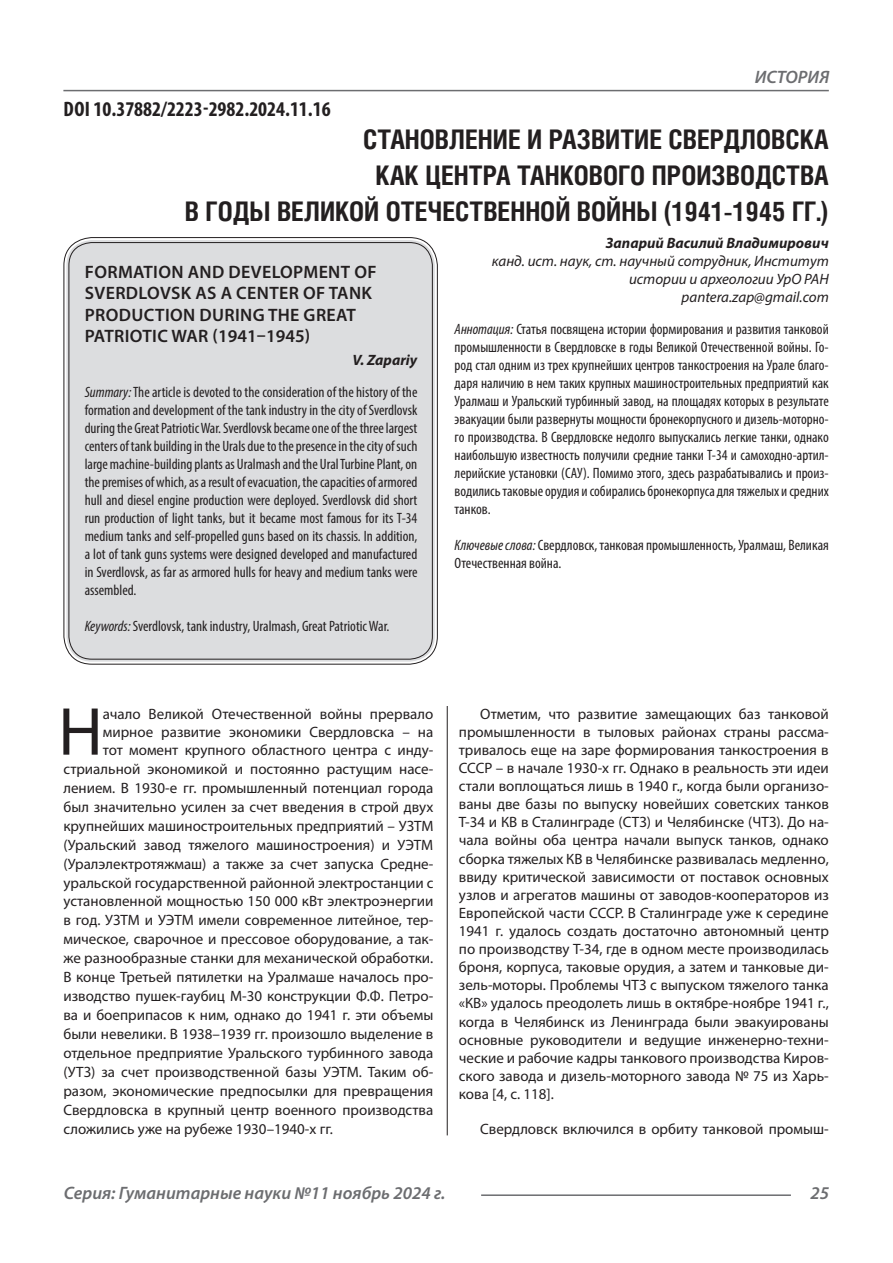
<style>
.page{position:relative;width:893px;height:1263px;background:#fff}
.page>*{position:absolute;margin:0;border:0;box-sizing:border-box;transform-origin:0 0}
.Статья_текст_первый{font:68.4px "Myriad Pro";color:#231f20}
.Статья_название{font:700 27px "Helios Cond C";color:#231f20}
.ДОИ{font:700 condensed 21px "Myriad Pro";color:#231f20}
.Статья_название_англ{font:600 18px/21.6px "Myriad Pro";letter-spacing:.02em;color:#231f20}
.t1{font:italic 600 18px "Myriad Pro";color:#6c6d70}
.Статья_текст_первый-2{font:15px "Myriad Pro";color:#231f20}
.Статья_текст{font:15px/18.1px "Myriad Pro";color:#231f20;text-align:justify}
.Статья_аннотация_анг{font:condensed 15px/18px "Myriad Pro";color:#231f20;text-align:justify}
.Статья_аннотация_тек{font:condensed 15px/18px "Myriad Pro";color:#231f20;text-align:justify}
.Статья_автор_инфо{font:italic 15px/18px "Myriad Pro";color:#231f20;text-align:right}
.Статья_автор_инфо-2{font:italic 700 15px "Myriad Pro";color:#231f20}
.Статья_автор_англ{font:italic 700 15px "Myriad Pro";color:#231f20}
.s1{font-style:italic}
</style>
<div class="page">
<hr style="left:447px;top:128px;width:1px;height:1007px;background:#231f20">
<hr style="left:63px;top:90px;width:766px;height:1px;background:#6c6d70">
<hr style="left:481px;top:1194px;width:310px;height:2px;background:#6c6d70">
<div style="left:443px;top:128px;width:10px;height:578px;background:#fff"></div>
<div style="left:66px;top:240px;width:369px;height:422px;background:#dcdddf;border-radius:26px"></div>
<p class="ДОИ" style="left:64px;top:96px;width:269px">DOI 10.37882/2223-2982.2024.11.16</p>
<p class="t1" style="left:755px;top:66px;width:76px">ИСТОРИЯ</p>
<p class="Статья_название" style="left:363px;top:124px;width:467px">СТАНОВЛЕНИЕ И РАЗВИТИЕ СВЕРДЛОВСКА</p>
<p class="Статья_название" style="left:376px;top:160px;width:455px">КАК ЦЕНТРА ТАНКОВОГО ПРОИЗВОДСТВА</p>
<p class="Статья_название" style="left:185px;top:196px;width:645px">В ГОДЫ ВЕЛИКОЙ ОТЕЧЕСТВЕННОЙ ВОЙНЫ (1941-1945 ГГ.)</p>
<p class="Статья_автор_инфо-2" style="left:606px;top:233px;width:224px">Запарий Василий Владимирович</p>
<p class="Статья_автор_инфо" style="left:492px;top:252px;width:339px">канд. ист. наук, ст. научный сотрудник, Институт истории и археологии УрО РАН</p>
<p class="Статья_автор_инфо" style="left:682px;top:288px;width:149px">pantera.zap@gmail.com</p>
<p class="Статья_аннотация_тек" style="left:455px;top:320px;width:376px"><span class="s1">Аннотация:</span> Статья посвящена истории формирования и развития танковой промышленности в Свердловске в годы Великой Отечественной войны. Го&shy;род стал одним из трех крупнейших центров танкостроения на Урале благо&shy;даря наличию в нем таких крупных машиностроительных предприятий как Уралмаш и Уральский турбинный завод, на площадях которых в результате эвакуации были развернуты мощности бронекорпусного и дизель-моторно&shy;го производства. В Свердловске недолго выпускались легкие танки, однако наибольшую известность получили средние танки Т-34 и самоходно-артил&shy;лерийские установки (САУ). Помимо этого, здесь разрабатывались и произ&shy;водились таковые орудия и собирались бронекорпуса для тяжелых и средних танков.</p>
<p class="Статья_аннотация_тек" style="left:455px;top:536px;width:376px"><span class="s1">Ключевые слова:</span> Свердловск, танковая промышленность, Уралмаш, Великая<br>Отечественная война.</p>
<p class="Статья_название_англ" style="left:85px;top:260px;width:293px">FORMATION AND DEVELOPMENT OF<br>SVERDLOVSK AS A CENTER OF TANK<br>PRODUCTION DURING THE GREAT<br>PATRIOTIC WAR (1941–1945)</p>
<p class="Статья_автор_англ" style="left:352px;top:350px;width:67px">V. Zapariy</p>
<p class="Статья_аннотация_анг" style="left:85px;top:383px;width:334px"><span class="s1">Summary:</span> The article is devoted to the consideration of the history of the formation and development of the tank industry in the city of Sverdlovsk during the Great Patriotic War. Sverdlovsk became one of the three largest centers of tank building in the Urals due to the presence in the city of such large machine-building plants as Uralmash and the Ural Turbine Plant, on the premises of which, as a result of evacuation, the capacities of armored hull and diesel engine production were deployed. Sverdlovsk did short run production of light tanks, but it became most famous for its T-34 medium tanks and self-propelled guns based on its chassis. In addition, a lot of tank guns systems were designed developed and manufactured in Sverdlovsk, as far as armored hulls for heavy and medium tanks were assembled.</p>
<p class="Статья_аннотация_анг" style="left:85px;top:617px;width:306px"><span class="s1">Keywords:</span> Sverdlovsk, tank industry, Uralmash, Great Patriotic War.</p>
<p class="Статья_текст_первый" style="left:58px;top:689px;width:46px">Н</p>
<p class="Статья_текст_первый-2" style="left:103px;top:704px;width:332px">ачало Великой Отечественной войны прервало</p>
<p class="Статья_текст_первый-2" style="left:103px;top:722px;width:332px">мирное развитие экономики Свердловска – на</p>
<p class="Статья_текст_первый-2" style="left:103px;top:740px;width:332px">тот момент крупного областного центра с инду-</p>
<p class="Статья_текст_первый-2" style="left:63px;top:759px;width:371px">стриальной экономикой и постоянно растущим насе-</p>
<p class="Статья_текст_первый-2" style="left:63px;top:778px;width:371px">лением. В 1930-е гг. промышленный потенциал города</p>
<p class="Статья_текст_первый-2" style="left:63px;top:797px;width:371px">был значительно усилен за счет введения в строй двух</p>
<p class="Статья_текст_первый-2" style="left:63px;top:816px;width:371px">крупнейших машиностроительных предприятий – УЗТМ</p>
<p class="Статья_текст_первый-2" style="left:63px;top:835px;width:371px">(Уральский завод тяжелого машиностроения) и УЭТМ</p>
<p class="Статья_текст_первый-2" style="left:63px;top:854px;width:371px">(Уралэлектротяжмаш) а также за счет запуска Средне-</p>
<p class="Статья_текст_первый-2" style="left:63px;top:873px;width:371px">уральской государственной районной электростанции с</p>
<p class="Статья_текст_первый-2" style="left:63px;top:892px;width:371px">установленной мощностью 150 000 кВт электроэнергии</p>
<p class="Статья_текст_первый-2" style="left:63px;top:911px;width:371px">в год. УЗТМ и УЭТМ имели современное литейное, тер-</p>
<p class="Статья_текст_первый-2" style="left:63px;top:930px;width:371px">мическое, сварочное и прессовое оборудование, а так-</p>
<p class="Статья_текст_первый-2" style="left:63px;top:949px;width:371px">же разнообразные станки для механической обработки.</p>
<p class="Статья_текст_первый-2" style="left:63px;top:968px;width:371px">В конце Третьей пятилетки на Уралмаше началось про-</p>
<p class="Статья_текст_первый-2" style="left:63px;top:987px;width:371px">изводство пушек-гаубиц М-30 конструкции Ф.Ф. Петро-</p>
<p class="Статья_текст_первый-2" style="left:63px;top:1006px;width:371px">ва и боеприпасов к ним, однако до 1941 г. эти объемы</p>
<p class="Статья_текст_первый-2" style="left:63px;top:1025px;width:371px">были невелики. В 1938–1939 гг. произошло выделение в</p>
<p class="Статья_текст_первый-2" style="left:63px;top:1044px;width:371px">отдельное предприятие Уральского турбинного завода</p>
<p class="Статья_текст_первый-2" style="left:63px;top:1063px;width:371px">(УТЗ) за счет производственной базы УЭТМ. Таким об-</p>
<p class="Статья_текст_первый-2" style="left:63px;top:1082px;width:371px">разом, экономические предпосылки для превращения</p>
<p class="Статья_текст_первый-2" style="left:63px;top:1101px;width:371px">Свердловска в крупный центр военного производства</p>
<p class="Статья_текст_первый-2" style="left:63px;top:1120px;width:271px">сложились уже на рубеже 1930–1940-х гг.</p>
<p class="Статья_текст" style="left:459px;top:704px;width:371px;text-indent:21px">Отметим, что развитие замещающих баз танковой промышленности в тыловых районах страны рассма&shy;тривалось еще на заре формирования танкостроения в СССР – в начале 1930-х гг. Однако в реальность эти идеи стали воплощаться лишь в 1940 г., когда были организо&shy;ваны две базы по выпуску новейших советских танков Т-34 и КВ в Сталинграде (СТЗ) и Челябинске (ЧТЗ). До на&shy;чала войны оба центра начали выпуск танков, однако сборка тяжелых КВ в Челябинске развивалась медленно, ввиду критической зависимости от поставок основных узлов и агрегатов машины от заводов-кооператоров из Европейской части СССР. В Сталинграде уже к середине 1941 г. удалось создать достаточно автономный центр по производству Т-34, где в одном месте производилась броня, корпуса, таковые орудия, а затем и танковые ди&shy;зель-моторы. Проблемы ЧТЗ с выпуском тяжелого танка «КВ» удалось преодолеть лишь в октябре-ноябре 1941 г., когда в Челябинск из Ленинграда были эвакуированы основные руководители и ведущие инженерно-техни&shy;ческие и рабочие кадры танкового производства Киров&shy;ского завода и дизель-моторного завода № 75 из Харь&shy;кова [4, с. 118].</p>
<p class="Статья_текст" style="left:480px;top:1120px;width:350px">Свердловск включился в орбиту танковой промыш-</p>
<p class="t1" style="left:64px;top:1182px;width:383px">Серия: Гуманитарные науки №11 ноябрь 2024 г.</p>
<p class="t1" style="left:810px;top:1182px;width:20px">25</p>
</div>
